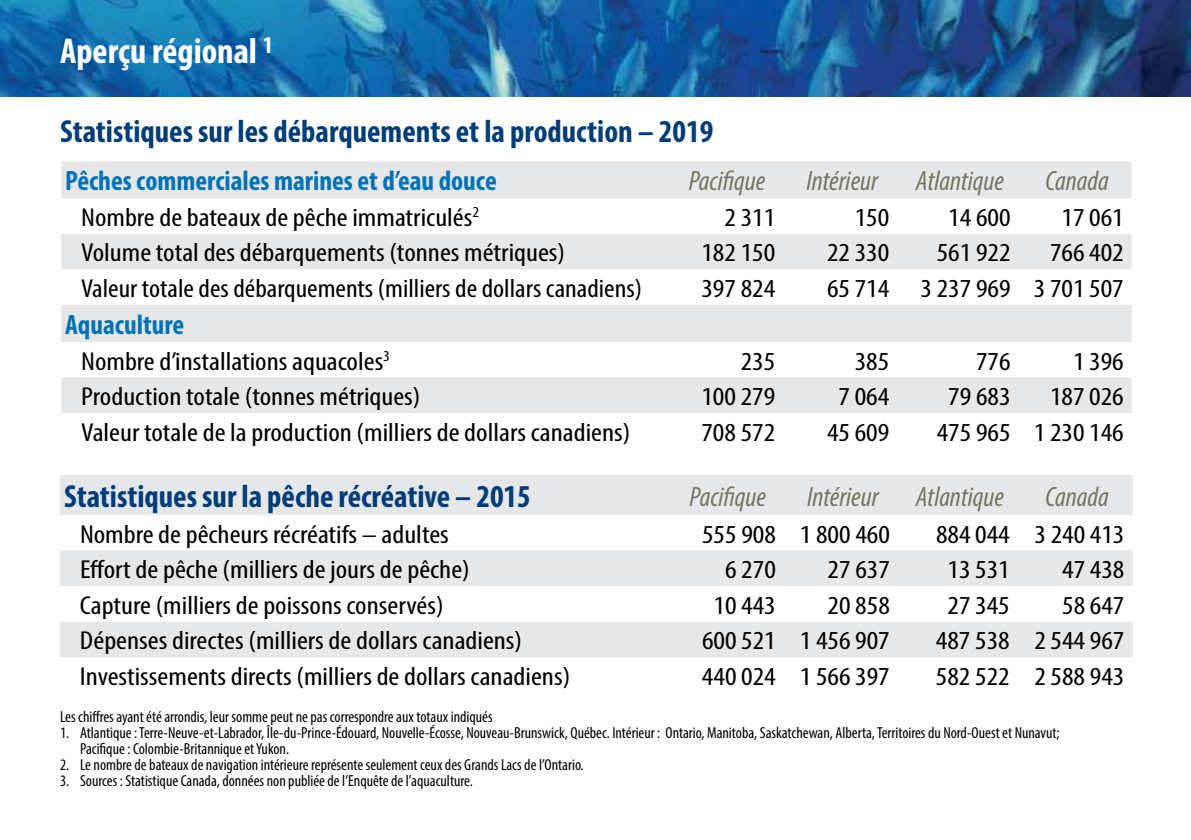
<style>
.page{position:relative;width:1191px;height:840px;background:#fff}
.page>*{position:absolute;margin:0;border:0;box-sizing:border-box;transform-origin:0 0}
.t1{font:700 condensed 36px "Myriad Pro";color:#fff}
.t2{font:700 condensed 32px "Myriad Pro";color:#003d79}
.t3{font:italic condensed 28px "Myriad Pro";color:#767662}
.t4{font:700 condensed 28px "Myriad Pro";color:#0073b7}
.t5{font:condensed 26px "Myriad Pro";color:#000;scale:1.15 1}
.t6{font:condensed 26px "Myriad Pro";color:#000;scale:1.11 1}
.t7{font:condensed 16px/16px "Myriad Pro";color:#000}
</style>
<div class="page">
<img style="left:0;top:0;width:1191px;height:96px">
<svg style="left:61px;top:161px;width:1070px;height:252px;fill:#e6e7e8"></svg>
<svg style="left:60px;top:475px;width:1072px;height:181px;fill:#e6e7e8"></svg>
<h1 class="t1" style="left:60px;top:29px;width:214px">Aperçu régional <sup>1</sup></h1>
<p class="t2" style="left:60px;top:111px;width:655px">Statistiques sur les débarquements et la production – 2019</p>
<p class="t4" style="left:65px;top:163px;width:433px">Pêches commerciales marines et d’eau douce</p>
<p class="t3" style="left:688px;top:164px;width:78px">Pacifique</p>
<p class="t3" style="left:806px;top:164px;width:73px">Intérieur</p>
<p class="t3" style="left:916px;top:164px;width:90px">Atlantique</p>
<p class="t3" style="left:1045px;top:164px;width:65px">Canada</p>
<p class="t5" style="left:81px;top:201px;width:347px">Nombre de bateaux de pêche immatriculés<sup>2</sup></p>
<p class="t5" style="left:724px;top:201px;width:46px">2 311</p>
<p class="t5" style="left:854px;top:201px;width:32px">150</p>
<p class="t5" style="left:948px;top:201px;width:56px">14 600</p>
<p class="t5" style="left:1061px;top:201px;width:56px">17 061</p>
<p class="t5" style="left:81px;top:237px;width:422px">Volume total des débarquements (tonnes métriques)</p>
<p class="t5" style="left:701px;top:237px;width:66px">182 150</p>
<p class="t5" style="left:827px;top:237px;width:56px">22 330</p>
<p class="t5" style="left:936px;top:237px;width:66px">561 922</p>
<p class="t5" style="left:1050px;top:237px;width:66px">766 402</p>
<p class="t6" style="left:81px;top:272px;width:507px">Valeur totale des débarquements (milliers de dollars canadiens)</p>
<p class="t5" style="left:701px;top:272px;width:66px">397 824</p>
<p class="t5" style="left:827px;top:272px;width:259px">65 714 3 237 969 3 701 507</p>
<p class="t4" style="left:65px;top:307px;width:121px">Aquaculture</p>
<p class="t5" style="left:81px;top:345px;width:270px">Nombre d’installations aquacoles<sup>3</sup></p>
<p class="t5" style="left:740px;top:345px;width:32px">235</p>
<p class="t5" style="left:854px;top:345px;width:32px">385</p>
<p class="t5" style="left:976px;top:345px;width:32px">776</p>
<p class="t5" style="left:1073px;top:345px;width:46px">1 396</p>
<p class="t5" style="left:81px;top:380px;width:296px">Production totale (tonnes métriques)</p>
<p class="t5" style="left:701px;top:380px;width:66px">100 279</p>
<p class="t5" style="left:838px;top:380px;width:46px">7 064</p>
<p class="t5" style="left:948px;top:380px;width:56px">79 683</p>
<p class="t5" style="left:1050px;top:380px;width:66px">187 026</p>
<p class="t5" style="left:81px;top:416px;width:479px">Valeur totale de la production (milliers de dollars canadiens)</p>
<p class="t5" style="left:701px;top:416px;width:66px">708 572</p>
<p class="t5" style="left:827px;top:416px;width:56px">45 609</p>
<p class="t5" style="left:936px;top:416px;width:164px">475 965 1 230 146</p>
<p class="t2" style="left:64px;top:476px;width:468px">Statistiques sur la pêche récréative – 2015</p>
<p class="t3" style="left:689px;top:479px;width:78px">Pacifique</p>
<p class="t3" style="left:807px;top:479px;width:73px">Intérieur</p>
<p class="t3" style="left:916px;top:479px;width:90px">Atlantique</p>
<p class="t3" style="left:1045px;top:479px;width:65px">Canada</p>
<p class="t5" style="left:80px;top:518px;width:322px">Nombre de pêcheurs récréatifs – adultes</p>
<p class="t5" style="left:702px;top:518px;width:165px">555 908 1 800 460</p>
<p class="t5" style="left:936px;top:518px;width:165px">884 044 3 240 413</p>
<p class="t5" style="left:80px;top:553px;width:340px">Effort de pêche (milliers de jours de pêche)</p>
<p class="t5" style="left:725px;top:553px;width:46px">6 270</p>
<p class="t5" style="left:827px;top:553px;width:56px">27 637</p>
<p class="t5" style="left:947px;top:553px;width:56px">13 531</p>
<p class="t5" style="left:1062px;top:553px;width:56px">47 438</p>
<p class="t5" style="left:80px;top:589px;width:318px">Capture (milliers de poissons conservés)</p>
<p class="t5" style="left:713px;top:589px;width:56px">10 443</p>
<p class="t5" style="left:827px;top:589px;width:56px">20 858</p>
<p class="t5" style="left:947px;top:589px;width:56px">27 345</p>
<p class="t5" style="left:1062px;top:589px;width:56px">58 647</p>
<p class="t5" style="left:80px;top:624px;width:386px">Dépenses directes (milliers de dollars canadiens)</p>
<p class="t5" style="left:702px;top:624px;width:165px">600 521 1 456 907</p>
<p class="t5" style="left:936px;top:624px;width:165px">487 538 2 544 967</p>
<p class="t5" style="left:80px;top:660px;width:428px">Investissements directs (milliers de dollars canadiens)</p>
<p class="t5" style="left:702px;top:660px;width:165px">440 024 1 566 397</p>
<p class="t5" style="left:936px;top:660px;width:165px">582 522 2 588 943</p>
<p class="t7" style="left:60px;top:707px;width:434px">Les chiffres ayant été arrondis, leur somme peut ne pas correspondre aux totaux indiqués</p>
<p class="t7" style="left:80px;top:723px;width:981px;text-indent:-20px">1. Atlantique : Terre-Neuve-et-Labrador, Île-du-Prince-Édouard, Nouvelle-Écosse, Nouveau-Brunswick, Québec. Intérieur : Ontario, Manitoba, Saskatchewan, Alberta, Territoires du Nord-Ouest et Nunavut;<br>Pacifique : Colombie-Britannique et Yukon.</p>
<p class="t7" style="left:60px;top:755px;width:525px">2. Le nombre de bateaux de navigation intérieure représente seulement ceux des Grands Lacs de l’Ontario.</p>
<p class="t7" style="left:60px;top:771px;width:414px">3. Sources : Statistique Canada, données non publiée de l’Enquête de l’aquaculture.</p>
</div>
